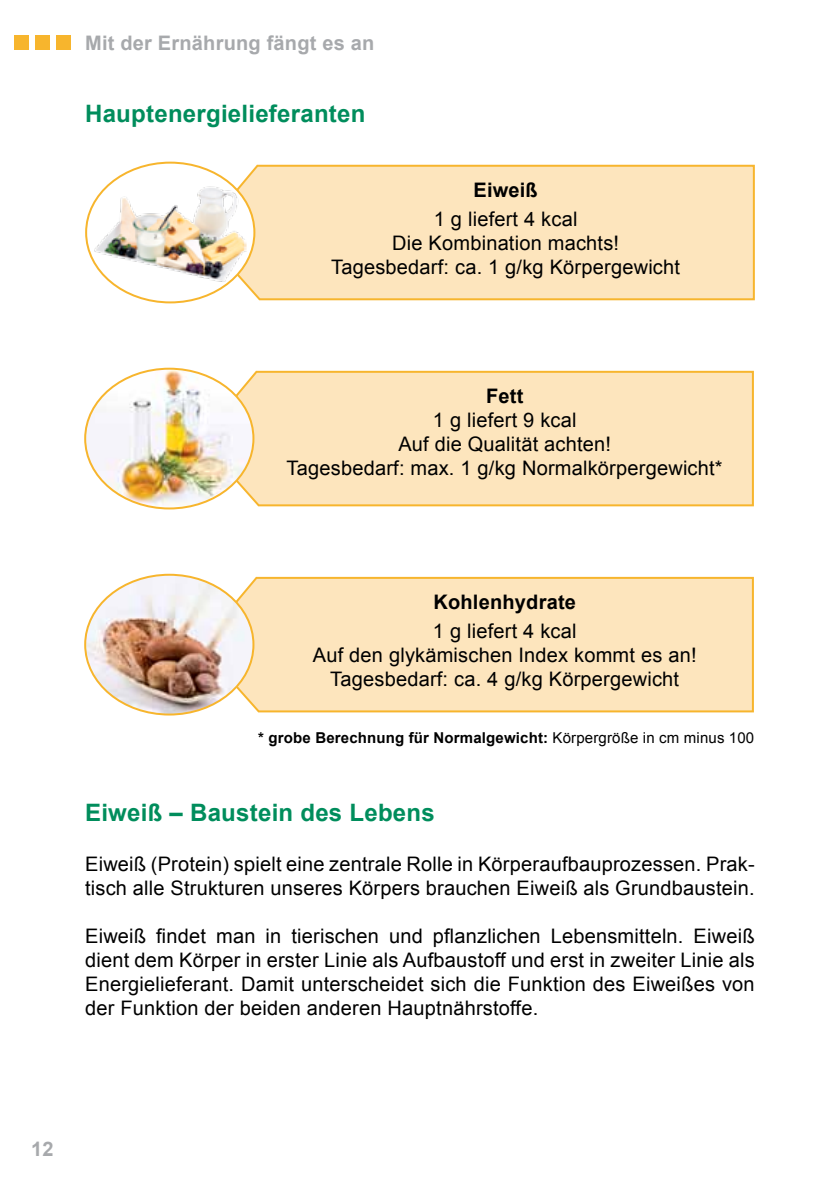
<style>
.page{position:relative;width:840px;height:1191px;background:#fff}
.page>*{position:absolute;margin:0;border:0;box-sizing:border-box;transform-origin:0 0}
.t1{font:700 24px "Arial";letter-spacing:.01em;color:#008d5c}
.t2{font:20px/24px "Arial";letter-spacing:.01em;color:#000;text-align:center}
.t3{font:700 20px "Arial";letter-spacing:.01em;color:#a7a9ac}
.t4{font:700 20px "Arial";letter-spacing:.01em;color:#000}
.t5{font:700 15px "Arial";letter-spacing:.01em;color:#000}
.s1{font-weight:400}
</style>
<div class="page">
<div style="left:35px;top:35px;width:15px;height:15px;background:#f7b52d"></div>
<div style="left:15px;top:35px;width:14px;height:15px;background:#f7b52d"></div>
<div style="left:56px;top:35px;width:15px;height:15px;background:#f7b52d"></div>
<div style="left:198px;top:164px;width:557px;height:137px;background:#fde5bd"></div>
<div style="left:86px;top:163px;width:168px;height:139px;background:#fff;border-radius:50%"></div>
<img style="left:94px;top:186px;width:152px;height:97px">
<div style="left:253px;top:370px;width:501px;height:137px;background:#fde5bd"></div>
<img style="left:85px;top:369px;width:168px;height:139px">
<div style="left:253px;top:576px;width:501px;height:137px;background:#fde5bd"></div>
<img style="left:85px;top:575px;width:168px;height:139px">
<p class="t3" style="left:85px;top:29px;width:290px">Mit der Ernährung fängt es an</p>
<p class="t1" style="left:85px;top:98px;width:282px">Hauptenergielieferanten</p>
<p class="t4" style="left:473px;top:176px;width:66px">Eiweiß</p>
<p class="t2" style="left:331px;top:207px;width:350px">1 g liefert 4 kcal<br>Die Kombination machts!<br>Tagesbedarf: ca. 1 g/kg Körpergewicht</p>
<p class="t4" style="left:486px;top:382px;width:39px">Fett</p>
<p class="t2" style="left:286px;top:408px;width:437px">1 g liefert 9 kcal<br>Auf die Qualität achten!<br>Tagesbedarf: max. 1 g/kg Normalkörpergewicht*</p>
<p class="t4" style="left:433px;top:588px;width:144px">Kohlenhydrate</p>
<p class="t2" style="left:312px;top:619px;width:385px">1 g liefert 4 kcal<br>Auf den glykämischen Index kommt es an!<br>Tagesbedarf: ca. 4 g/kg Körpergewicht</p>
<p class="t5" style="left:258px;top:728px;width:497px">* grobe Berechnung für Normalgewicht: <span class="s1">Körpergröße in cm minus 100</span></p>
<p class="t1" style="left:85px;top:797px;width:351px">Eiweiß – Baustein des Lebens</p>
<p class="t2" style="left:85px;top:852px;width:670px;text-align:left">Eiweiß (Protein) spielt eine zentrale Rolle in Körperaufbauprozessen. Prak&shy;tisch alle Strukturen unseres Körpers brauchen Eiweiß als Grundbaustein.</p>
<p class="t2" style="left:85px;top:924px;width:670px;text-align:justify">Eiweiß findet man in tierischen und pflanzlichen Lebensmitteln. Eiweiß dient dem Körper in erster Linie als Aufbaustoff und erst in zweiter Linie als Energielieferant. Damit unterscheidet sich die Funktion des Eiweißes von der Funktion der beiden anderen Hauptnährstoffe.</p>
<p class="t3" style="left:31px;top:1135px;width:24px">12</p>
</div>
